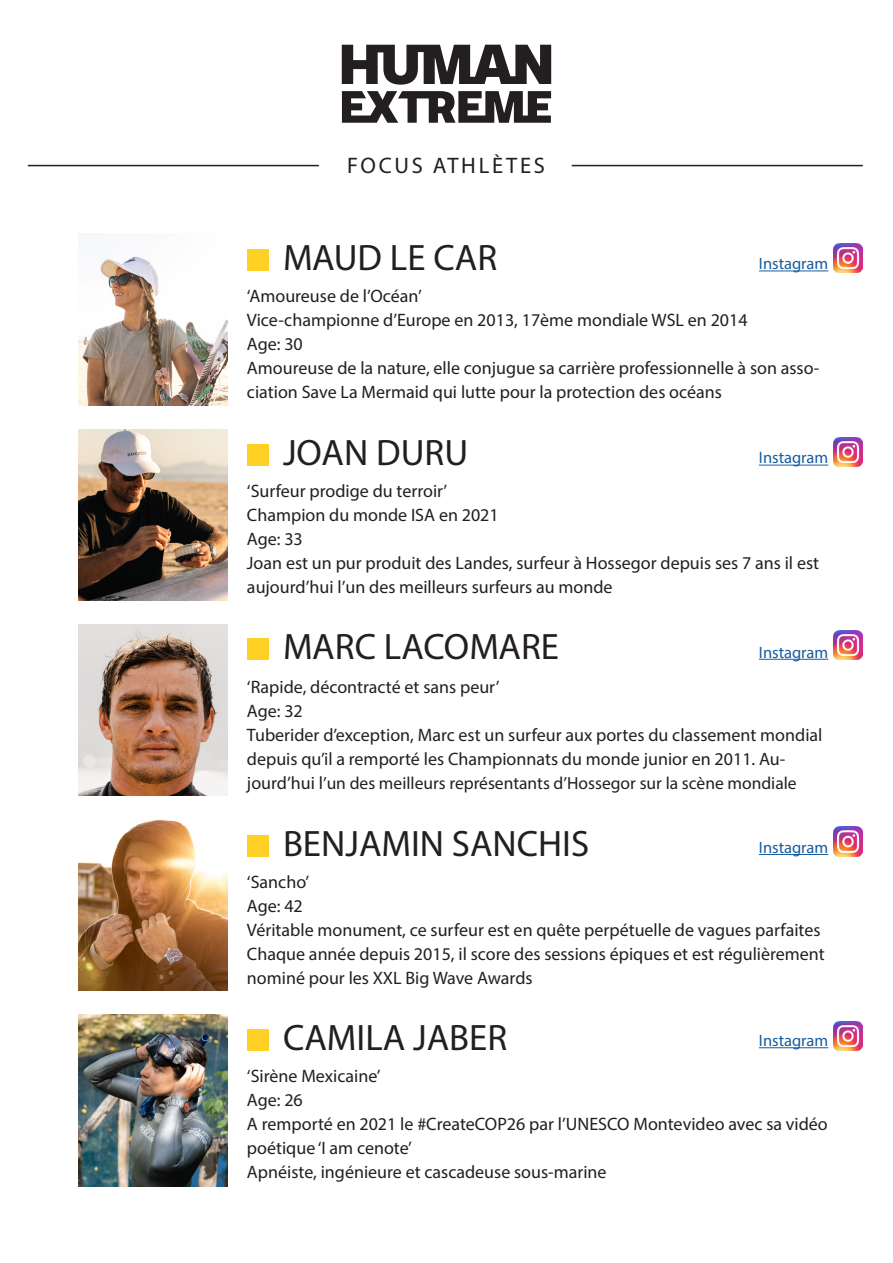
<style>
.page{position:relative;width:893px;height:1263px;background:#fff}
.page>*{position:absolute;margin:0;border:0;box-sizing:border-box;transform-origin:0 0}
.t1{font:36.9px "Myriad Pro";color:#231f20}
.t2{font:22.5px "Myriad Pro";letter-spacing:.12em;color:#231f20}
.t3{font:18px/24px "Myriad Pro";color:#231f20}
.t4{font:17.55px "Myriad Pro";color:#231f20}
.t5{font:16.5px "Myriad Pro";color:#175d9e}
.s1{font-size:18px}
</style>
<div class="page">
<img style="left:79px;top:1015px;width:148px;height:171px">
<img style="left:79px;top:256px;width:148px;height:149px">
<img style="left:79px;top:429px;width:148px;height:171px">
<img style="left:79px;top:624px;width:148px;height:172px">
<img style="left:79px;top:820px;width:148px;height:171px">
<hr style="left:28px;top:165px;width:291px;height:1px;background:#231f20">
<hr style="left:572px;top:165px;width:291px;height:1px;background:#231f20">
<svg style="left:342px;top:91px;width:209px;height:32px"></svg>
<svg style="left:342px;top:45px;width:209px;height:40px"></svg>
<div style="left:247px;top:249px;width:21px;height:21px;background:#ffd124"></div>
<div style="left:247px;top:445px;width:21px;height:21px;background:#ffd124"></div>
<div style="left:247px;top:639px;width:21px;height:21px;background:#ffd124"></div>
<div style="left:247px;top:835px;width:21px;height:21px;background:#ffd124"></div>
<div style="left:247px;top:1029px;width:21px;height:21px;background:#ffd124"></div>
<img style="left:833px;top:243px;width:30px;height:30px">
<img style="left:833px;top:438px;width:30px;height:29px">
<img style="left:833px;top:631px;width:30px;height:29px">
<img style="left:833px;top:827px;width:30px;height:29px">
<img style="left:833px;top:1021px;width:30px;height:29px">
<hr style="left:759px;top:270px;width:69px;height:1px;background:#175d9e">
<hr style="left:759px;top:465px;width:69px;height:1px;background:#175d9e">
<hr style="left:759px;top:659px;width:69px;height:1px;background:#175d9e">
<hr style="left:759px;top:854px;width:69px;height:1px;background:#175d9e">
<hr style="left:759px;top:1047px;width:69px;height:1px;background:#175d9e">
<p class="t2" style="left:347px;top:152px;width:199px">FOCUS ATHLÈTES</p>
<p class="t1" style="left:283px;top:235px;width:216px">MAUD LE CAR</p>
<p class="t5" style="left:759px;top:254px;width:71px">Instagram</p>
<p class="t3" style="left:247px;top:284px;width:176px">‘Amoureuse de l’Océan’</p>
<p class="t3" style="left:247px;top:308px;width:502px">Vice-championne d’Europe en 2013, 17ème mondiale WSL en 2014</p>
<p class="t3" style="left:247px;top:332px;width:57px">Age: 30</p>
<p class="t3" style="left:247px;top:356px;width:574px">Amoureuse de la nature, elle conjugue sa carrière professionnelle à son asso&shy;ciation Save La Mermaid qui lutte pour la protection des océans</p>
<p class="t1" style="left:283px;top:430px;width:187px">JOAN DURU</p>
<p class="t5" style="left:759px;top:448px;width:71px">Instagram</p>
<p class="t3" style="left:247px;top:479px;width:202px">‘Surfeur prodige du terroir’</p>
<p class="t3" style="left:247px;top:503px;width:253px">Champion du monde ISA en 2021</p>
<p class="t3" style="left:247px;top:527px;width:57px">Age: 33</p>
<p class="t3" style="left:247px;top:551px;width:574px">Joan est un pur produit des Landes, surfeur à Hossegor depuis ses 7 ans il est aujourd’hui l’un des meilleurs surfeurs au monde</p>
<p class="t1" style="left:283px;top:624px;width:278px">MARC LACOMARE</p>
<p class="t5" style="left:759px;top:642px;width:71px">Instagram</p>
<p class="t3" style="left:247px;top:674px;width:254px">‘Rapide, décontracté et sans peur’</p>
<p class="t3" style="left:247px;top:698px;width:57px">Age: 32</p>
<p class="t3" style="left:247px;top:722px;width:577px">Tuberider d’exception, Marc est un surfeur aux portes du classement mondial depuis qu’il a remporté les Championnats du monde junior en 2011. Au-</p>
<p class="t4" style="left:247px;top:772px;width:551px"><span class="s1">jourd’hui l</span>’un des meilleurs représentants d’Hossegor sur la scène mondiale</p>
<p class="t1" style="left:283px;top:820px;width:308px">BENJAMIN SANCHIS</p>
<p class="t5" style="left:759px;top:837px;width:71px">Instagram</p>
<p class="t3" style="left:247px;top:869px;width:64px">‘Sancho’</p>
<p class="t3" style="left:247px;top:893px;width:57px">Age: 42</p>
<p class="t3" style="left:247px;top:917px;width:575px">Véritable monument, ce surfeur est en quête perpétuelle de vagues parfaites</p>
<p class="t3" style="left:247px;top:941px;width:579px">Chaque année depuis 2015, il score des sessions épiques et est régulièrement nominé pour les XXL Big Wave Awards</p>
<p class="t1" style="left:283px;top:1015px;width:226px">CAMILA JABER</p>
<p class="t5" style="left:759px;top:1030px;width:71px">Instagram</p>
<p class="t3" style="left:247px;top:1063px;width:135px">‘Sirène Mexicaine’</p>
<p class="t3" style="left:247px;top:1087px;width:57px">Age: 26</p>
<p class="t3" style="left:247px;top:1111px;width:582px">A remporté en 2021 le #CreateCOP26 par l’UNESCO Montevideo avec sa vidéo poétique ‘I am cenote’</p>
<p class="t3" style="left:247px;top:1159px;width:361px">Apnéiste, ingénieure et cascadeuse sous-marine</p>
</div>
